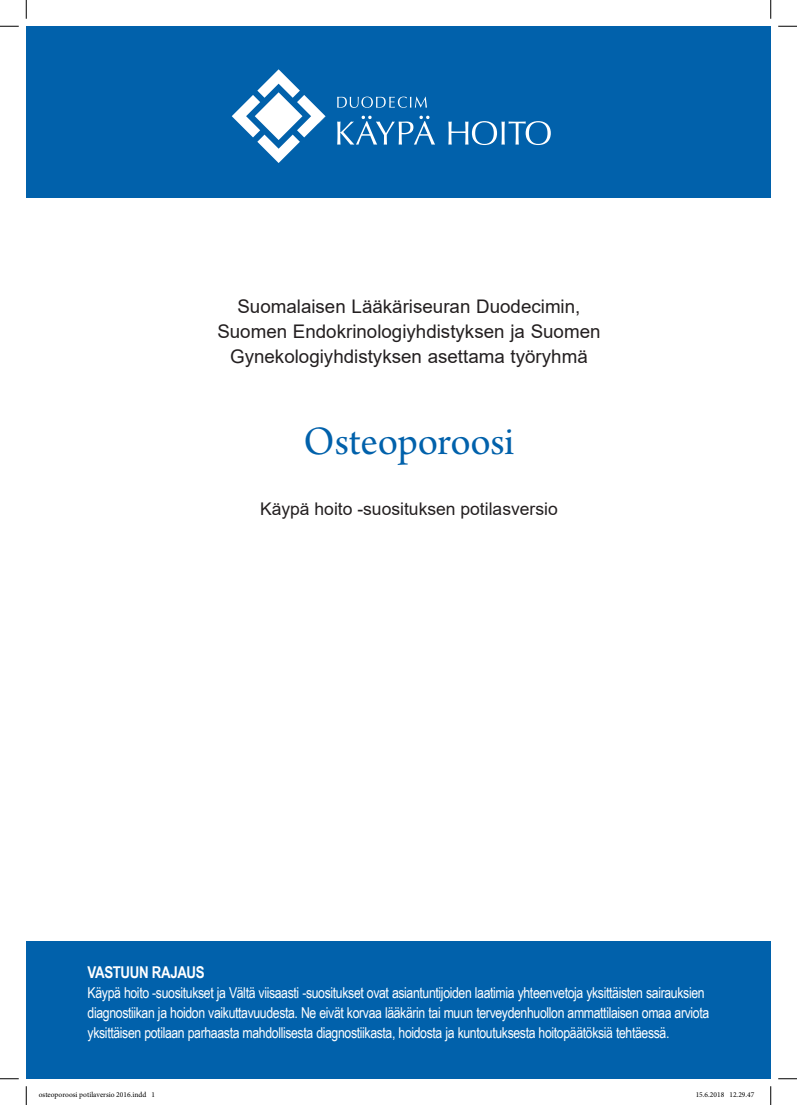
<style>
.page{position:relative;width:797px;height:1105px;background:#fff}
.page>*{position:absolute;margin:0;border:0;box-sizing:border-box;transform-origin:0 0}
.t1{font:42.5px "Arno Pro Subhead";letter-spacing:-.005em;color:#0161ab}
.t2{font:18.75px/25px "Arial";color:#231f20;text-align:center}
.t3{font:17.5px "Arial";color:#231f20}
.t4{font:700 16.25px "Arial Narrow";letter-spacing:-.025em;color:#fff}
.t5{font:15px/20px "Arial Narrow";letter-spacing:-.025em;color:#fff}
.t6{font:7.5px "Minion Pro";color:#000}
</style>
<div class="page">
<div style="left:26px;top:26px;width:744px;height:171px;background:#0161ab"></div>
<svg style="left:232px;top:69px;width:93px;height:94px"></svg>
<svg style="left:337px;top:97px;width:90px;height:11px"></svg>
<svg style="left:337px;top:116px;width:214px;height:29px"></svg>
<div style="left:26px;top:941px;width:744px;height:138px;background:#0161ab"></div>
<svg style="left:0;top:25px;width:19px;height:2px"></svg>
<svg style="left:778px;top:25px;width:19px;height:2px"></svg>
<svg style="left:0;top:1078px;width:19px;height:1px"></svg>
<svg style="left:778px;top:1078px;width:19px;height:1px"></svg>
<svg style="left:25px;top:0;width:2px;height:19px"></svg>
<svg style="left:25px;top:1086px;width:2px;height:19px"></svg>
<svg style="left:770px;top:0;width:1px;height:19px"></svg>
<svg style="left:770px;top:1086px;width:1px;height:19px"></svg>
<p class="t2" style="left:217px;top:293px;width:385px">Suomalaisen Lääkäriseuran Duodecimin,<br>Suomen Endokrinologiyhdistyksen ja Suomen<br>Gynekologiyhdistyksen asettama työryhmä</p>
<h1 class="t1" style="left:304px;top:417px;width:212px">Osteoporoosi</h1>
<p class="t3" style="left:260px;top:496px;width:299px">Käypä hoito -suosituksen potilasversio</p>
<p class="t4" style="left:88px;top:959px;width:118px">VASTUUN RAJAUS</p>
<p class="t5" style="left:88px;top:982px;width:623px">Käypä hoito -suositukset ja Vältä viisaasti -suositukset ovat asiantuntijoiden laatimia yhteenvetoja yksittäisten sairauksien diagnostiikan ja hoidon vaikuttavuudesta. Ne eivät korvaa lääkärin tai muun terveydenhuollon ammattilaisen omaa arviota yksittäisen potilaan parhaasta mahdollisesta diagnostiikasta, hoidosta ja kuntoutuksesta hoitopäätöksiä tehtäessä.</p>
<p class="t6" style="left:39px;top:1090px;width:118px">osteoporoosi potilaversio 2016.indd 1</p>
<p class="t6" style="left:695px;top:1090px;width:60px">15.6.2018 12.29.47</p>
</div>
